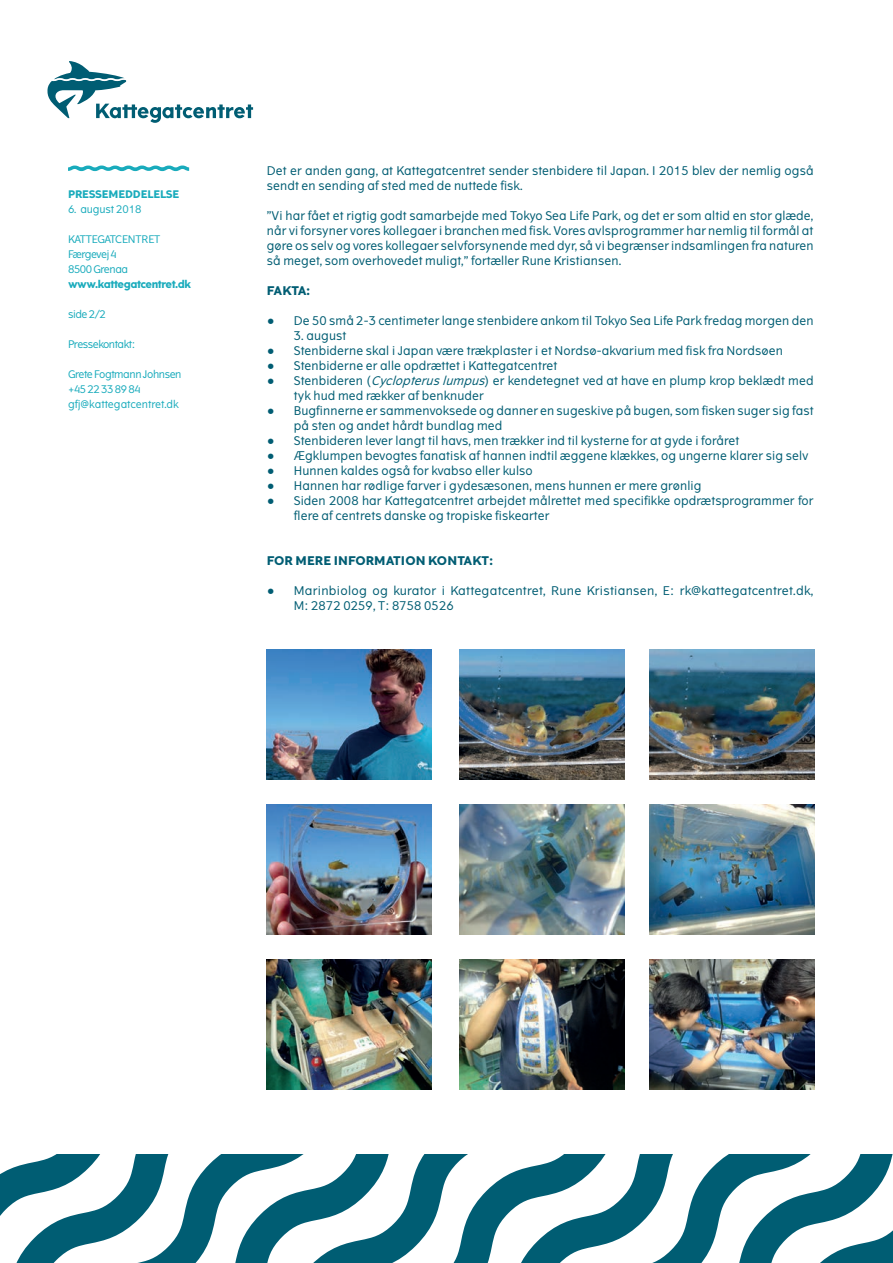
<style>
.page{position:relative;width:893px;height:1263px;background:#fff}
.page>*{position:absolute;margin:0;border:0;box-sizing:border-box;transform-origin:0 0}
.t1{font:12px/15px "The Wave";letter-spacing:.01em;color:#005d73}
.t2{font:700 12px "The Wave";letter-spacing:.01em;color:#005d73}
.t3{font:10.5px/15px "The Wave";letter-spacing:-.04em;color:#19abbc}
.t4{font:700 10.5px "The Wave";letter-spacing:-.04em;color:#19abbc}
.t5{font:700 10.5px "The Wave";letter-spacing:-.01em;color:#19abbc}
.t6{font:10.5px "The Wave";letter-spacing:-.01em;color:#19abbc}
.s1{font-style:italic}
</style>
<div class="page">
<svg style="left:68px;top:165px;width:121px;height:6px"></svg>
<svg style="left:47px;top:61px;width:206px;height:62px"></svg>
<svg style="left:0;top:1154px;width:893px;height:109px"></svg>
<img style="left:267px;top:649px;width:165px;height:130px">
<img style="left:459px;top:649px;width:165px;height:130px">
<img style="left:650px;top:649px;width:165px;height:130px">
<img style="left:267px;top:804px;width:165px;height:130px">
<img style="left:459px;top:804px;width:165px;height:130px">
<img style="left:650px;top:804px;width:165px;height:130px">
<img style="left:267px;top:959px;width:165px;height:130px">
<img style="left:459px;top:959px;width:165px;height:130px">
<img style="left:650px;top:959px;width:165px;height:130px">
<p class="t5" style="left:68px;top:187px;width:113px">PRESSEMEDDELELSE</p>
<p class="t6" style="left:68px;top:202px;width:75px">6. august 2018</p>
<p class="t3" style="left:68px;top:231px;width:94px">KATTEGATCENTRET<br>Færgevej 4<br>8500 Grenaa</p>
<p class="t4" style="left:68px;top:277px;width:124px">www.kattegatcentret.dk</p>
<p class="t3" style="left:68px;top:307px;width:39px">side 2/2</p>
<p class="t3" style="left:68px;top:336px;width:69px">Pressekontakt:</p>
<p class="t3" style="left:68px;top:366px;width:115px">Grete Fogtmann Johnsen +45 22 33 89 84 gfj@kattegatcentret.dk</p>
<p class="t1" style="left:267px;top:163px;width:548px">Det er anden gang, at Kattegatcentret sender stenbidere til Japan. I 2015 blev der nemlig også sendt en sending af sted med de nuttede fisk.</p>
<p class="t1" style="left:267px;top:208px;width:548px;text-align:justify">”Vi har fået et rigtig godt samarbejde med Tokyo Sea Life Park, og det er som altid en stor glæde, når vi forsyner vores kollegaer i branchen med fisk. Vores avlsprogrammer har nemlig til formål at gøre os selv og vores kollegaer selvforsynende med dyr, så vi begrænser indsamlingen fra naturen så meget, som overhovedet muligt,” fortæller Rune Kristiansen.</p>
<p class="t2" style="left:267px;top:282px;width:45px">FAKTA:</p>
<p class="t1" style="left:267px;top:313px;width:548px">• De 50 små 2-3 centimeter lange stenbidere ankom til Tokyo Sea Life Park fredag morgen den</p>
<p class="t1" style="left:294px;top:328px;width:54px">3. august</p>
<p class="t1" style="left:267px;top:343px;width:518px">• Stenbiderne skal i Japan være trækplaster i et Nordsø-akvarium med fisk fra Nordsøen</p>
<p class="t1" style="left:267px;top:358px;width:292px">• Stenbiderne er alle opdrættet i Kattegatcentret</p>
<p class="t1" style="left:294px;top:373px;width:521px;text-indent:-27px">• Stenbideren (<span class="s1">Cyclopteruslumpus</span>) er kendetegnet ved at have en plump krop beklædt med tyk hud med rækker af benknuder</p>
<p class="t1" style="left:294px;top:403px;width:521px;text-indent:-27px">• Bugfinnerne er sammenvoksede og danner en sugeskive på bugen, som fisken suger sig fast på sten og andet hårdt bundlag med</p>
<p class="t1" style="left:267px;top:433px;width:474px">• Stenbideren lever langt til havs, men trækker ind til kysterne for at gyde i foråret</p>
<p class="t1" style="left:267px;top:448px;width:543px">• Ægklumpen bevogtes fanatisk af hannen indtil æggene klækkes, og ungerne klarer sig selv</p>
<p class="t1" style="left:267px;top:463px;width:268px">• Hunnen kaldes også for kvabso eller kulso</p>
<p class="t1" style="left:267px;top:478px;width:436px">• Hannen har rødlige farver i gydesæsonen, mens hunnen er mere grønlig</p>
<p class="t1" style="left:294px;top:493px;width:521px;text-indent:-27px">• Siden 2008 har Kattegatcentret arbejdet målrettet med specifikke opdrætsprogrammer for flere af centrets danske og tropiske fiskearter</p>
<p class="t2" style="left:267px;top:552px;width:228px">FOR MERE INFORMATION KONTAKT:</p>
<p class="t1" style="left:294px;top:583px;width:521px;text-indent:-27px">• Marinbiolog og kurator i Kattegatcentret, Rune Kristiansen, E: rk@kattegatcentret.dk,<br>M: 2872 0259, T: 8758 0526</p>
</div>
